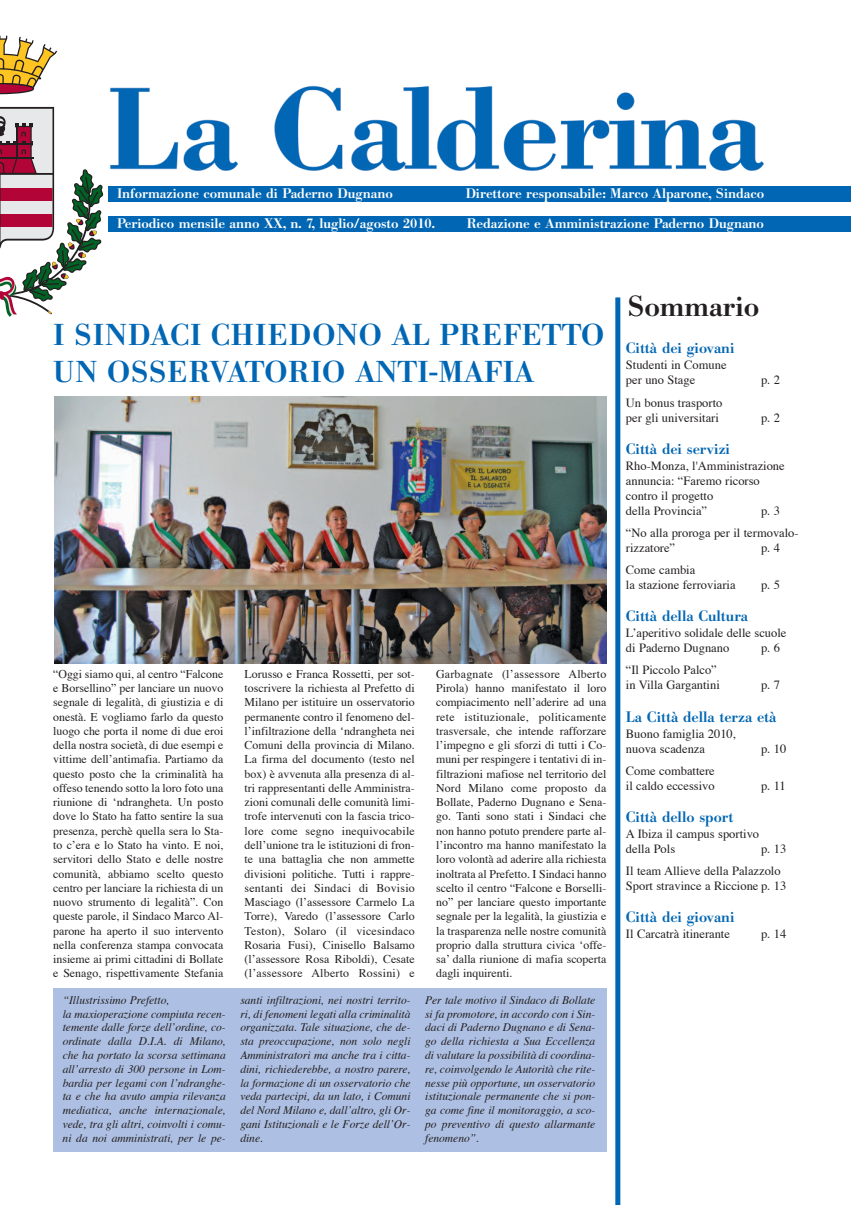
<style>
.page{position:relative;width:851px;height:1205px;background:#fff}
.page>*{position:absolute;margin:0;border:0;box-sizing:border-box;transform-origin:0 0}
.t1{font:500 29.88px/36.4px "Bodoni BE";letter-spacing:.02em;color:#0166b3}
.t2{font:500 28.75px "Bodoni BE";color:#231f20}
.t3{font:500 15px "Bodoni BE";color:#0166b3}
.t4{font:500 13.75px "Bodoni BE";color:#fff}
.t5{font:12.5px/15px "Times";color:#231f20}
.t6{font:11.88px/14.2px "Times";color:#231f20;text-align:justify}
.t7{font:italic 11.5px/13.8px "Times";color:#231f20;text-align:justify}
</style>
<div class="page">
<div style="left:53px;top:988px;width:553px;height:164px;background:#adbfe2"></div>
<svg style="left:0;top:36px;width:57px;height:58px"></svg>
<svg style="left:0;top:107px;width:103px;height:210px"></svg>
<img style="left:110px;top:85px;width:654px;height:86px">
<div style="left:108px;top:186px;width:742px;height:16px;background:#0166b3"></div>
<div style="left:108px;top:216px;width:742px;height:16px;background:#0166b3"></div>
<div style="left:615px;top:297px;width:5px;height:908px;background:#0166b3"></div>
<img style="left:54px;top:397px;width:552px;height:266px">
<p class="t4" style="left:117px;top:188px;width:277px">Informazione comunale di Paderno Dugnano</p>
<p class="t4" style="left:465px;top:188px;width:300px">Direttore responsabile: Marco Alparone, Sindaco</p>
<p class="t4" style="left:117px;top:218px;width:319px">Periodico mensile anno XX, n. 7, luglio/agosto 2010.</p>
<p class="t4" style="left:466px;top:218px;width:299px">Redazione e Amministrazione Paderno Dugnano</p>
<h1 class="t1" style="left:53px;top:320px;width:552px">I SINDACI CHIEDONO AL PREFETTO<br>UN OSSERVATORIO ANTI-MAFIA</h1>
<p class="t6" style="left:53px;top:668px;width:172px">“Oggi siamo qui, al centro “Falcone e Borsellino” per lanciare un nuovo segnale di legalità, di giustizia e di onestà. E vogliamo farlo da questo luogo che porta il nome di due eroi della nostra società, di due esempi e vittime dell’antimafia. Partiamo da questo posto che la criminalità ha offeso tenendo sotto la loro foto una riunione di ‘ndrangheta. Un posto dove lo Stato ha fatto sentire la sua presenza, perchè quella sera lo Sta&shy;to c’era e lo Stato ha vinto. E noi, servitori dello Stato e delle nostre comunità, abbiamo scelto questo centro per lanciare la richiesta di un nuovo strumento di legalità”. Con queste parole, il Sindaco Marco Al&shy;parone ha aperto il suo intervento nella conferenza stampa convocata insieme ai primi cittadini di Bollate e Senago, rispettivamente Stefania</p>
<p class="t6" style="left:244px;top:668px;width:172px">Lorusso e Franca Rossetti, per sot&shy;toscrivere la richiesta al Prefetto di Milano per istituire un osservatorio permanente contro il fenomeno del&shy;l’infiltrazione della ‘ndrangheta nei Comuni della provincia di Milano.<br>La firma del documento (testo nel box) è avvenuta alla presenza di al&shy;tri rappresentanti delle Amministra&shy;zioni comunali delle comunità limi&shy;trofe intervenuti con la fascia trico&shy;lore come segno inequivocabile dell’unione tra le istituzioni di fron&shy;te una battaglia che non ammette divisioni politiche. Tutti i rappre&shy;sentanti dei Sindaci di Bovisio Masciago (l’assessore Carmelo La Torre), Varedo (l’assessore Carlo Teston), Solaro (il vicesindaco Rosaria Fusi), Cinisello Balsamo (l’assessore Rosa Riboldi), Cesate (l’assessore Alberto Rossini) e</p>
<p class="t6" style="left:436px;top:668px;width:172px">Garbagnate (l’assessore Alberto Pirola) hanno manifestato il loro compiacimento nell’aderire ad una rete istituzionale, politicamente trasversale, che intende rafforzare l’impegno e gli sforzi di tutti i Co&shy;muni per respingere i tentativi di in&shy;filtrazioni mafiose nel territorio del Nord Milano come proposto da Bollate, Paderno Dugnano e Sena&shy;go. Tanti sono stati i Sindaci che non hanno potuto prendere parte al&shy;l’incontro ma hanno manifestato la loro volontà ad aderire alla richiesta inoltrata al Prefetto. I Sindaci hanno scelto il centro “Falcone e Borselli&shy;no” per lanciare questo importante segnale per la legalità, la giustizia e la trasparenza nelle nostre comunità proprio dalla struttura civica ‘offe&shy;sa’ dalla riunione di mafia scoperta dagli inquirenti.</p>
<p class="t7" style="left:63px;top:994px;width:165px;text-align:left">“Illustrissimo Prefetto,<br>la maxioperazione compiuta recen&shy;temente dalle forze dell’ordine, co&shy;ordinate dalla D.I.A. di Milano, che ha portato la scorsa settimana all’arresto di 300 persone in Lom&shy;bardia per legami con l’ndranghe&shy;ta e che ha avuto ampia rilevanza mediatica, anche internazionale, vede, tra gli altri, coinvolti i comu&shy;ni da noi amministrati, per le pe-</p>
<p class="t7" style="left:240px;top:994px;width:172px">santi infiltrazioni, nei nostri territo&shy;ri, di fenomeni legati alla criminalità organizzata. Tale situazione, che de&shy;sta preoccupazione, non solo negli Amministratori ma anche tra i citta&shy;dini, richiederebbe, a nostro parere, la formazione di un osservatorio che veda partecipi, da un lato, i Comuni del Nord Milano e, dall’altro, gli Or&shy;gani Istituzionali e le Forze dell’Or&shy;dine.</p>
<p class="t7" style="left:425px;top:994px;width:172px">Per tale motivo il Sindaco di Bollate si fa promotore, in accordo con i Sin&shy;daci di Paderno Dugnano e di Sena&shy;go della richiesta a Sua Eccellenza di valutare la possibilità di coordina&shy;re, coinvolgendo le Autorità che rite&shy;nesse più opportune, un osservatorio istituzionale permanente che si pon&shy;ga come fine il monitoraggio, a sco&shy;po preventivo di questo allarmante fenomeno”.</p>
<h2 class="t2" style="left:627px;top:296px;width:133px">Sommario</h2>
<p class="t3" style="left:625px;top:343px;width:110px">Città dei giovani</p>
<p class="t5" style="left:625px;top:359px;width:102px">Studenti in Comune per uno Stage</p>
<p class="t5" style="left:760px;top:374px;width:21px">p. 2</p>
<p class="t5" style="left:625px;top:396px;width:98px">Un bonus trasporto per gli universitari</p>
<p class="t5" style="left:760px;top:411px;width:21px">p. 2</p>
<p class="t3" style="left:625px;top:443px;width:105px">Città dei servizi</p>
<p class="t5" style="left:625px;top:459px;width:160px">Rho-Monza, l'Amministrazione annuncia: “Faremo ricorso contro il progetto<br>della Provincia”</p>
<p class="t5" style="left:625px;top:500px;width:174px;line-height:22.1px;text-indent:135px">p. 3 “No alla proroga per il termovalo-</p>
<p class="t5" style="left:625px;top:541px;width:51px">rizzatore”</p>
<p class="t5" style="left:760px;top:541px;width:21px">p. 4</p>
<p class="t5" style="left:625px;top:563px;width:111px">Come cambia<br>la stazione ferroviaria</p>
<p class="t5" style="left:760px;top:578px;width:21px">p. 5</p>
<p class="t3" style="left:625px;top:611px;width:124px">Città della Cultura</p>
<p class="t5" style="left:625px;top:626px;width:162px">L’aperitivo solidale delle scuole di Paderno Dugnano</p>
<p class="t5" style="left:760px;top:641px;width:21px">p. 6</p>
<p class="t5" style="left:625px;top:664px;width:95px">“Il Piccolo Palco” in Villa Gargantini</p>
<p class="t5" style="left:760px;top:679px;width:21px">p. 7</p>
<p class="t3" style="left:625px;top:711px;width:152px">La Città della terza età</p>
<p class="t5" style="left:625px;top:727px;width:111px">Buono famiglia 2010, nuova scadenza</p>
<p class="t5" style="left:760px;top:742px;width:27px">p. 10</p>
<p class="t5" style="left:625px;top:764px;width:90px">Come combattere il caldo eccessivo</p>
<p class="t5" style="left:760px;top:779px;width:26px">p. 11</p>
<p class="t3" style="left:625px;top:811px;width:109px">Città dello sport</p>
<p class="t5" style="left:625px;top:827px;width:135px">A Ibiza il campus sportivo della Pols</p>
<p class="t5" style="left:625px;top:839px;width:162px;line-height:22.1px;text-indent:135px">p. 13<br>Il team Allieve della Palazzolo</p>
<p class="t5" style="left:625px;top:879px;width:162px">Sport stravince a Riccione p. 13</p>
<p class="t3" style="left:625px;top:912px;width:110px">Città dei giovani</p>
<p class="t5" style="left:625px;top:928px;width:106px">Il Carcatrà itinerante</p>
<p class="t5" style="left:760px;top:928px;width:27px">p. 14</p>
</div>
